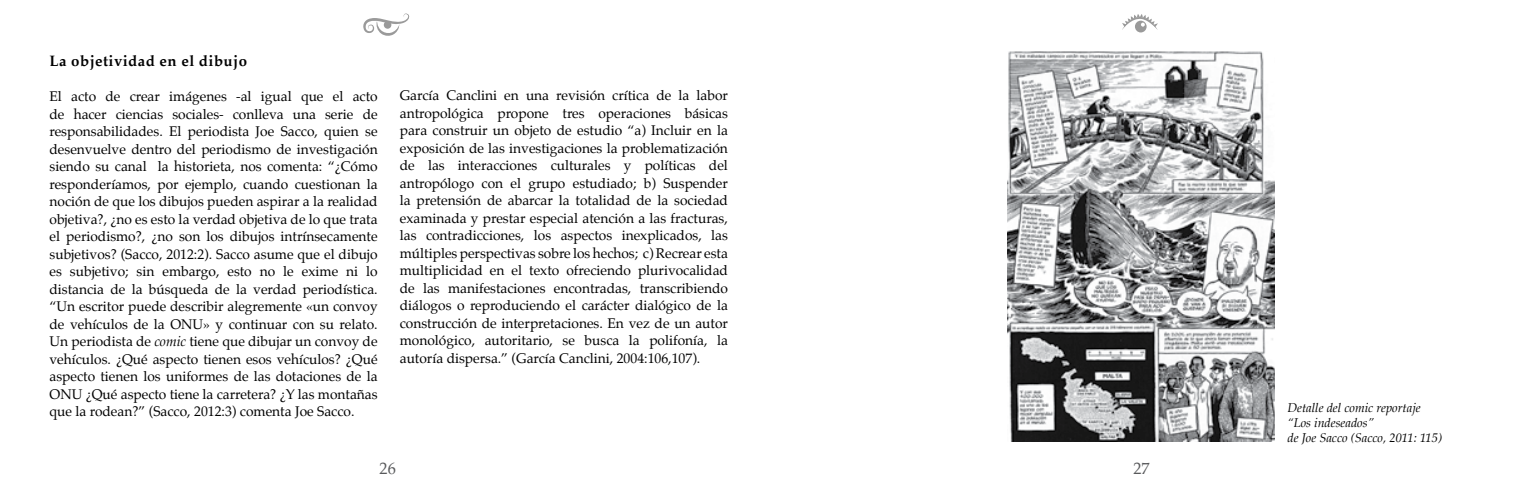
<style>
.page{position:relative;width:1530px;height:495px;background:#fff}
.page>*{position:absolute;margin:0;border:0;box-sizing:border-box;transform-origin:0 0}
.t1{font:16.25px "Palatino";color:#58595b}
.t2{font:700 15px "Palatino";letter-spacing:.03em;color:#000}
.t3{font:13.75px/17.5px "Palatino";color:#000;text-align:justify}
.t4{font:italic 12.5px/15px "Palatino";color:#000}
.s1{font-style:italic}
</style>
<div class="page">
<svg style="left:363px;top:13px;width:47px;height:23px"></svg>
<div style="left:1135px;top:21px;width:12px;height:11px;background:#9a9a9a;border-radius:50%"></div>
<svg style="left:1122px;top:14px;width:36px;height:16px"></svg>
<img style="left:1008px;top:51px;width:267px;height:390px">
<p class="t2" style="left:50px;top:48px;width:199px">La objetividad en el dibujo</p>
<p class="t3" style="left:50px;top:88px;width:330px">El acto de crear imágenes -al igual que el acto de hacer ciencias sociales- conlleva una serie de responsabilidades. El periodista Joe Sacco, quien se desenvuelve dentro del periodismo de investigación siendo su canal la historieta, nos comenta: “¿Cómo responderíamos, por ejemplo, cuando cuestionan la noción de que los dibujos pueden aspirar a la realidad objetiva?, ¿no es esto la verdad objetiva de lo que trata el periodismo?, ¿no son los dibujos intrínsecamente subjetivos? (Sacco, 2012:2). Sacco asume que el dibujo es subjetivo; sin embargo, esto no le exime ni lo distancia de la búsqueda de la verdad periodística. “Un escritor puede describir alegremente «un convoy de vehículos de la ONU» y continuar con su relato.<br>Un periodista de <span class="s1">comic</span> tiene que dibujar un convoy de vehículos. ¿Qué aspecto tienen esos vehículos? ¿Qué aspecto tienen los uniformes de las dotaciones de la ONU ¿Qué aspecto tiene la carretera? ¿Y las montañas que la rodean?” (Sacco, 2012:3) comenta Joe Sacco.</p>
<p class="t3" style="left:400px;top:87px;width:330px">García Canclini en una revisión crítica de la labor antropológica propone tres operaciones básicas para construir un objeto de estudio “a) Incluir en la exposición de las investigaciones la problematización de las interacciones culturales y políticas del antropólogo con el grupo estudiado; b) Suspender la pretensión de abarcar la totalidad de la sociedad examinada y prestar especial atención a las fracturas, las contradicciones, los aspectos inexplicados, las múltiples perspectivas sobre los hechos; c) Recrear esta multiplicidad en el texto ofreciendo plurivocalidad de las manifestaciones encontradas, transcribiendo diálogos o reproduciendo el carácter dialógico de la construcción de interpretaciones. En vez de un autor monológico, autoritario, se busca la polifonía, la autoría dispersa.” (García Canclini, 2004:106,107).</p>
<p class="t1" style="left:380px;top:454px;width:18px">26</p>
<p class="t1" style="left:1133px;top:454px;width:18px">27</p>
<p class="t4" style="left:1288px;top:400px;width:156px">Detalle del comic reportaje “Los indeseados”<br>de Joe Sacco (Sacco, 2011: 115)</p>
</div>
